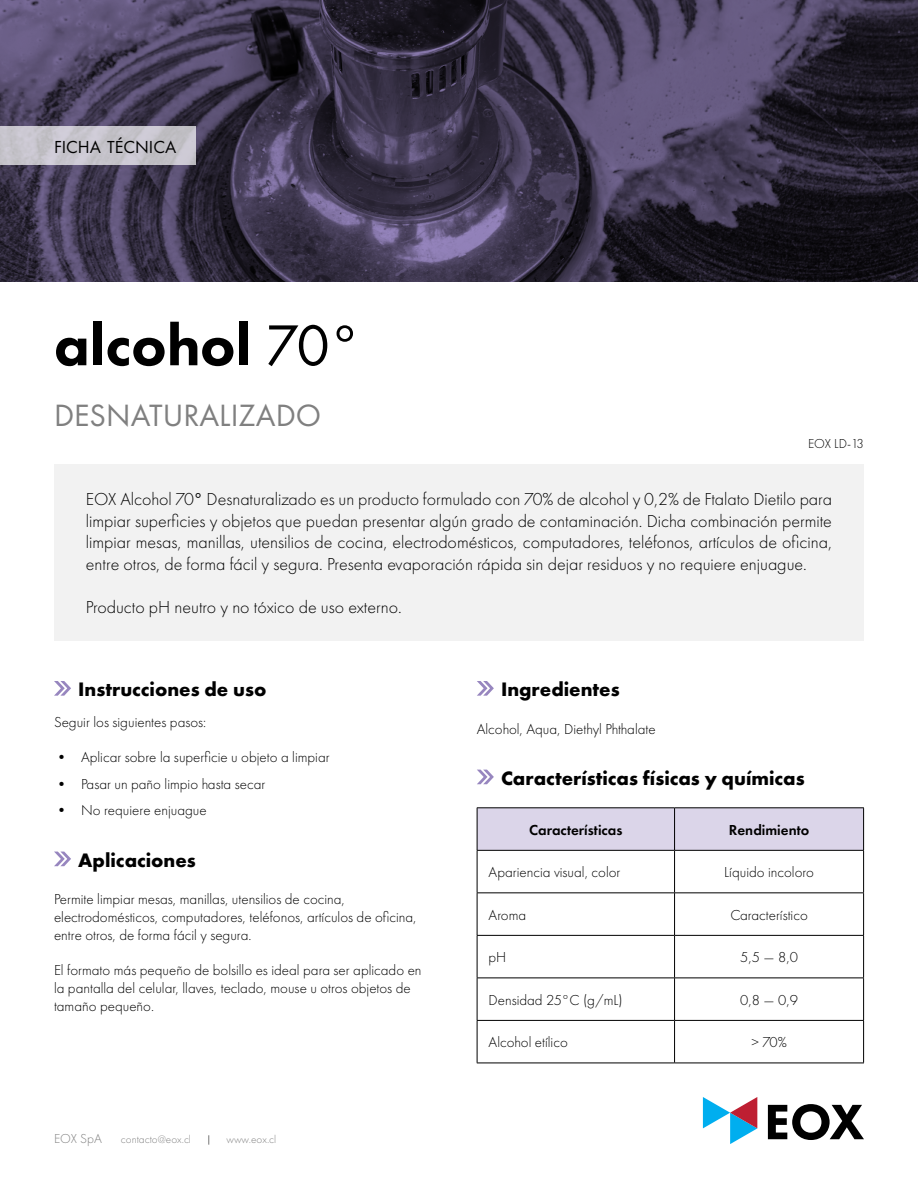
<style>
.page{position:relative;width:918px;height:1188px;background:#fff}
.page>*{position:absolute;margin:0;border:0;box-sizing:border-box;transform-origin:0 0}
.t1{font:800 59.7px "Futura PT";color:#000}
.t2{font:31.95px "Futura PT";color:#808080}
.Cuerpo_Descripción{font:700 20.25px "Futura PT";color:#000}
.Cuerpo_Descripción-2{font:300 18px/21.6px "Futura PT";color:#000;text-align:justify}
.t3{font:18px "Futura PT";color:#000}
.Cuerpo_Descripción-3{font:300 15px/18px "Futura PT";color:#000}
.t4{font:600 15px "Futura PT";color:#000}
.t5{font:300 13.5px "Futura PT";letter-spacing:-.01em;color:#000}
.t6{font:300 13.5px "Futura PT";color:#808080}
.t7{font:300 11.25px "Futura PT";color:#808080}
.s1{font-weight:400}
</style>
<div class="page">
<svg style="left:768px;top:1104px;width:96px;height:36px"></svg>
<svg style="left:703px;top:1097px;width:54px;height:47px"></svg>
<img style="left:0;top:0;width:918px;height:281px">
<div style="left:0;top:126px;width:196px;height:38px;background:linear-gradient(to right,#c8c6ce,#c4c2c9)"></div>
<div style="left:54px;top:464px;width:810px;height:177px;background:#f2f2f2"></div>
<svg style="left:54px;top:852px;width:17px;height:14px"></svg>
<div style="left:478px;top:808px;width:385px;height:42px;background:#dbd5e9"></div>
<hr style="left:477px;top:851px;width:1px;height:42px;background:#000">
<hr style="left:674px;top:851px;width:1px;height:42px;background:#000">
<hr style="left:863px;top:851px;width:1px;height:42px;background:#000">
<hr style="left:477px;top:893px;width:198px;height:1px;background:#000">
<hr style="left:477px;top:893px;width:1px;height:42px;background:#000">
<hr style="left:675px;top:893px;width:189px;height:1px;background:#000">
<hr style="left:674px;top:893px;width:1px;height:42px;background:#000">
<hr style="left:863px;top:893px;width:1px;height:42px;background:#000">
<hr style="left:477px;top:935px;width:198px;height:1px;background:#000">
<hr style="left:477px;top:936px;width:1px;height:42px;background:#000">
<hr style="left:675px;top:935px;width:189px;height:1px;background:#000">
<hr style="left:674px;top:936px;width:1px;height:42px;background:#000">
<hr style="left:863px;top:936px;width:1px;height:42px;background:#000">
<hr style="left:477px;top:978px;width:198px;height:1px;background:#000">
<hr style="left:477px;top:978px;width:1px;height:42px;background:#000">
<hr style="left:675px;top:978px;width:189px;height:1px;background:#000">
<hr style="left:674px;top:978px;width:1px;height:42px;background:#000">
<hr style="left:863px;top:978px;width:1px;height:42px;background:#000">
<hr style="left:477px;top:1020px;width:198px;height:1px;background:#000">
<hr style="left:477px;top:1021px;width:1px;height:42px;background:#000">
<hr style="left:675px;top:1020px;width:189px;height:1px;background:#000">
<hr style="left:674px;top:1021px;width:1px;height:42px;background:#000">
<hr style="left:863px;top:1021px;width:1px;height:42px;background:#000">
<hr style="left:477px;top:1063px;width:198px;height:1px;background:#000">
<hr style="left:675px;top:1063px;width:189px;height:1px;background:#000">
<hr style="left:674px;top:808px;width:1px;height:42px;background:#000">
<hr style="left:477px;top:807px;width:198px;height:1px;background:#000">
<hr style="left:477px;top:808px;width:1px;height:42px;background:#000">
<hr style="left:675px;top:807px;width:189px;height:1px;background:#000">
<hr style="left:863px;top:808px;width:1px;height:42px;background:#000">
<hr style="left:477px;top:850px;width:198px;height:1px;background:#000">
<hr style="left:675px;top:850px;width:189px;height:1px;background:#000">
<svg style="left:477px;top:770px;width:17px;height:14px"></svg>
<svg style="left:477px;top:681px;width:17px;height:15px"></svg>
<svg style="left:54px;top:681px;width:17px;height:15px"></svg>
<p class="t3" style="left:54px;top:136px;width:124px">FICHA TÉCNICA</p>
<p class="t1" style="left:54px;top:308px;width:307px">alcohol <span class="s1">70°</span></p>
<p class="t2" style="left:54px;top:396px;width:269px">DESNATURALIZADO</p>
<p class="t5" style="left:808px;top:436px;width:57px">EOX LD-13</p>
<p class="Cuerpo_Descripción-2" style="left:86px;top:489px;width:748px">EOX Alcohol 70<span class="s1">°</span> Desnaturalizado es un producto formulado con 70% de alcohol y 0,2% de Ftalato Dietilo para limpiar superficies y objetos que puedan presentar algún grado de contaminación. Dicha combinación permite limpiar mesas, manillas, utensilios de cocina, electrodomésticos, computadores, teléfonos, artículos de oficina, entre otros, de forma fácil y segura. Presenta evaporación rápida sin dejar residuos y no requiere enjuague.</p>
<p class="Cuerpo_Descripción-2" style="left:86px;top:597px;width:317px">Producto pH neutro y no tóxico de uso externo.</p>
<p class="Cuerpo_Descripción" style="left:78px;top:677px;width:190px">Instrucciones de uso</p>
<p class="Cuerpo_Descripción-3" style="left:54px;top:713px;width:154px">Seguir los siguientes pasos:</p>
<p class="Cuerpo_Descripción-3" style="left:54px;top:748px;width:277px">• Aplicar sobre la superficie u objeto a limpiar</p>
<p class="Cuerpo_Descripción-3" style="left:54px;top:775px;width:213px">• Pasar un paño limpio hasta secar</p>
<p class="Cuerpo_Descripción-3" style="left:54px;top:801px;width:154px">• No requiere enjuague</p>
<p class="Cuerpo_Descripción" style="left:78px;top:847px;width:119px">Aplicaciones</p>
<p class="Cuerpo_Descripción-3" style="left:54px;top:890px;width:364px">Permite limpiar mesas, manillas, utensilios de cocina, electrodomésticos, computadores, teléfonos, artículos de oficina, entre otros, de forma fácil y segura.</p>
<p class="Cuerpo_Descripción-3" style="left:54px;top:961px;width:369px">El formato más pequeño de bolsillo es ideal para ser aplicado en la pantalla del celular, llaves, teclado, mouse u otros objetos de tamaño pequeño.</p>
<p class="t6" style="left:54px;top:1131px;width:50px">EOX SpA</p>
<p class="t7" style="left:121px;top:1133px;width:72px">contacto@eox.cl</p>
<p class="t7" style="left:226px;top:1133px;width:51px">www.eox.cl</p>
<p class="Cuerpo_Descripción" style="left:501px;top:677px;width:120px">Ingredientes</p>
<p class="Cuerpo_Descripción-3" style="left:477px;top:720px;width:180px">Alcohol, Aqua, Diethyl Phthalate</p>
<p class="Cuerpo_Descripción" style="left:501px;top:765px;width:305px">Características físicas y químicas</p>
<p class="t4" style="left:529px;top:820px;width:95px">Características</p>
<p class="t4" style="left:729px;top:820px;width:82px">Rendimiento</p>
<p class="Cuerpo_Descripción-3" style="left:489px;top:863px;width:133px">Apariencia visual, color</p>
<p class="Cuerpo_Descripción-3" style="left:724px;top:863px;width:91px">Líquido incoloro</p>
<p class="Cuerpo_Descripción-3" style="left:489px;top:906px;width:39px">Aroma</p>
<p class="Cuerpo_Descripción-3" style="left:730px;top:906px;width:79px">Característico</p>
<p class="Cuerpo_Descripción-3" style="left:489px;top:948px;width:19px">pH</p>
<p class="Cuerpo_Descripción-3" style="left:740px;top:948px;width:59px">5,5 — 8,0</p>
<p class="Cuerpo_Descripción-3" style="left:489px;top:991px;width:136px">Densidad 25°C (g/mL)</p>
<p class="Cuerpo_Descripción-3" style="left:740px;top:991px;width:59px">0,8 — 0,9</p>
<p class="Cuerpo_Descripción-3" style="left:489px;top:1034px;width:81px">Alcohol etílico</p>
<p class="Cuerpo_Descripción-3" style="left:751px;top:1034px;width:37px">&gt; 70%</p>
</div>
